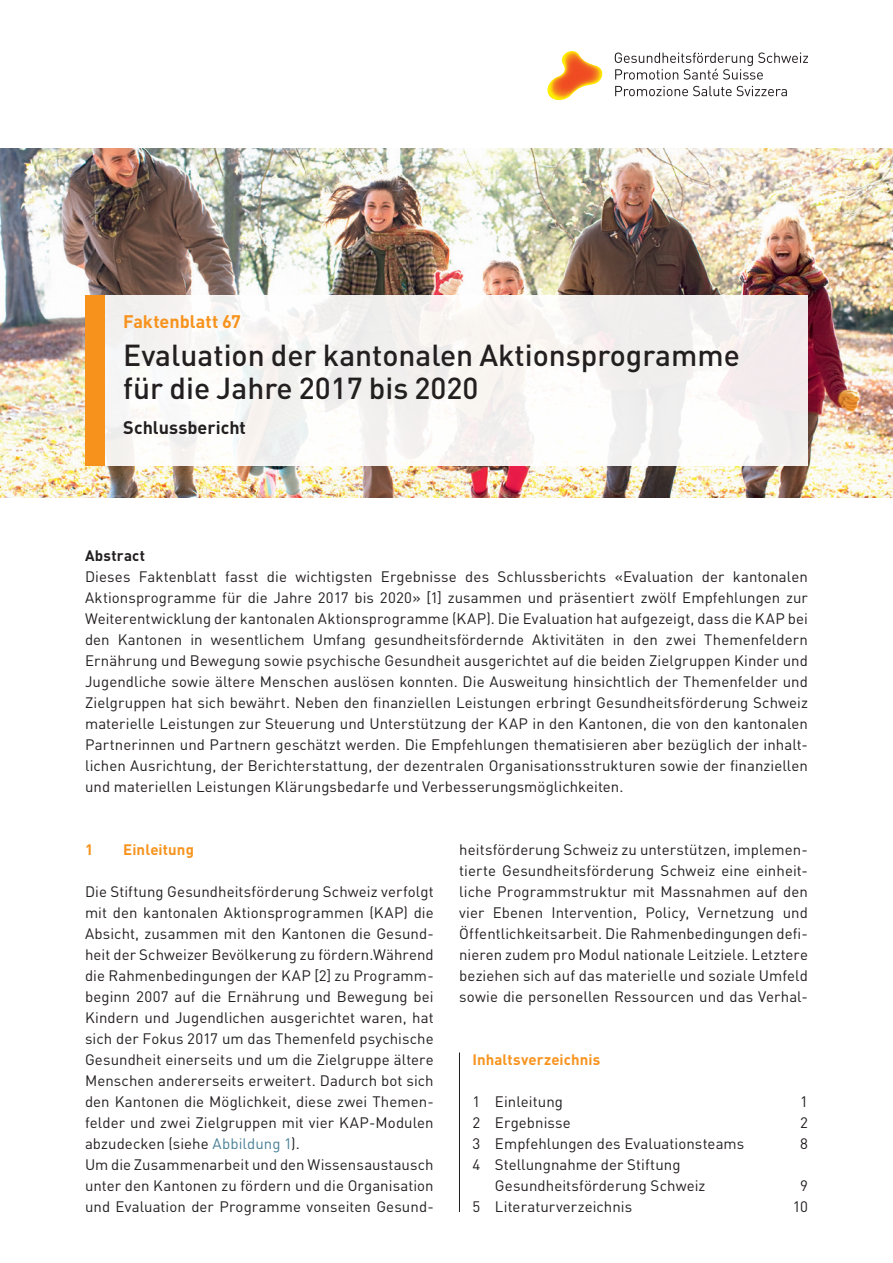
<style>
.page{position:relative;width:893px;height:1263px;background:#fff}
.page>*{position:absolute;margin:0;border:0;box-sizing:border-box;transform-origin:0 0}
.t1{font:500 30px/33px "DIN Pro";color:#231f20}
.t2{font:700 18px "DIN Pro";color:#231f20}
.t3{font:700 18px "DIN Pro";color:#f7931d}
.t4{font:15px/21px "DIN Pro";letter-spacing:.005em;color:#231f20;text-align:justify}
.t5{font:700 15px "DIN Pro";letter-spacing:.005em;color:#f7931d}
.t6{font:700 15px "DIN Pro";letter-spacing:.02em;color:#231f20}
.s1{color:#4a8096}
</style>
<div class="page">
<img style="left:0;top:149px;width:893px;height:349px">
<div style="left:85px;top:296px;width:723px;height:170px;background:linear-gradient(to right,#f8f7f6,#f5f1f1)"></div>
<div style="left:85px;top:296px;width:19px;height:170px;background:#f7931d"></div>
<img style="left:547px;top:51px;width:56px;height:49px">
<svg style="left:615px;top:53px;width:193px;height:27px"></svg>
<svg style="left:615px;top:86px;width:172px;height:10px"></svg>
<hr style="left:459px;top:1052px;width:1px;height:160px;background:#231f20">
<p class="t3" style="left:123px;top:310px;width:119px">Faktenblatt 67</p>
<h1 class="t1" style="left:123px;top:337px;width:618px">Evaluation der kantonalen Aktionsprogramme für die Jahre 2017 bis 2020</h1>
<p class="t2" style="left:123px;top:415px;width:124px">Schlussbericht</p>
<p class="t6" style="left:85px;top:545px;width:62px">Abstract</p>
<p class="t4" style="left:85px;top:565px;width:724px">Dieses Faktenblatt fasst die wichtigsten Ergebnisse des Schlussberichts «Evaluation der kantonalen Aktionsprogramme für die Jahre 2017 bis 2020» [1] zusammen und präsentiert zwölf Empfehlungen zur Weiterentwicklung der kantonalen Aktionsprogramme (KAP). Die Evaluation hat aufgezeigt, dass die KAP bei den Kantonen in wesentlichem Umfang gesundheitsfördernde Aktivitäten in den zwei Themenfeldern Ernährung und Bewegung sowie psychische Gesundheit ausgerichtet auf die beiden Zielgruppen Kinder und Jugendliche sowie ältere Menschen auslösen konnten. Die Ausweitung hinsichtlich der Themenfelder und Zielgruppen hat sich bewährt. Neben den finanziellen Leistungen erbringt Gesundheitsförderung Schweiz materielle Leistungen zur Steuerung und Unterstützung der KAP in den Kantonen, die von den kantonalen Partnerinnen und Partnern geschätzt werden. Die Empfehlungen thematisieren aber bezüglich der inhalt&shy;lichen Ausrichtung, der Berichterstattung, der dezentralen Organisationsstrukturen sowie der finanziellen und materiellen Leistungen Klärungsbedarfe und Verbesserungsmöglichkeiten.</p>
<p class="t5" style="left:85px;top:839px;width:10px">1</p>
<p class="t5" style="left:123px;top:839px;width:72px">Einleitung</p>
<p class="t4" style="left:85px;top:880px;width:350px;text-align:left">Die Stiftung Gesundheitsförderung Schweiz verfolgt mit den kantonalen Aktionsprogrammen (KAP) die Absicht, zusammen mit den Kantonen die Gesund&shy;heit der Schweizer Bevölkerung zu fördern.Während die Rahmenbedingungen der KAP [2] zu Programm&shy;beginn 2007 auf die Ernährung und Bewegung bei Kindern und Jugendlichen ausgerichtet waren, hat sich der Fokus 2017 um das Themenfeld psychische Gesundheit einerseits und um die Zielgruppe ältere Menschen andererseits erweitert. Dadurch bot sich den Kantonen die Möglichkeit, diese zwei Themen&shy;felder und zwei Zielgruppen mit vier KAP-Modulen abzudecken (siehe <span class="s1">Abbildung 1</span>).<br>Um die Zusammenarbeit und den Wissensaustausch unter den Kantonen zu fördern und die Organisation und Evaluation der Programme vonseiten Gesund-</p>
<p class="t4" style="left:459px;top:838px;width:350px">heitsförderung Schweiz zu unterstützen, implemen&shy;tierte Gesundheitsförderung Schweiz eine einheit&shy;liche Programmstruktur mit Massnahmen auf den vier Ebenen Intervention, Policy, Vernetzung und Öffentlichkeitsarbeit. Die Rahmenbedingungen defi&shy;nieren zudem pro Modul nationale Leitziele. Letztere beziehen sich auf das materielle und soziale Umfeld sowie die personellen Ressourcen und das Verhal-</p>
<p class="t5" style="left:472px;top:1049px;width:129px">Inhaltsverzeichnis</p>
<p class="t4" style="left:472px;top:1090px;width:92px">1 Einleitung</p>
<p class="t4" style="left:800px;top:1090px;width:9px">1</p>
<p class="t4" style="left:472px;top:1111px;width:100px">2 Ergebnisse</p>
<p class="t4" style="left:800px;top:1111px;width:9px">2</p>
<p class="t4" style="left:472px;top:1132px;width:273px">3 Empfehlungen des Evaluationsteams</p>
<p class="t4" style="left:800px;top:1132px;width:9px">8</p>
<p class="t4" style="left:495px;top:1153px;width:212px;text-indent:-22px">4 Stellungnahme der Stiftung<br>Gesundheitsförderung Schweiz</p>
<p class="t4" style="left:800px;top:1174px;width:9px">9</p>
<p class="t4" style="left:472px;top:1195px;width:161px">5 Literaturverzeichnis</p>
<p class="t4" style="left:793px;top:1195px;width:17px">10</p>
</div>
